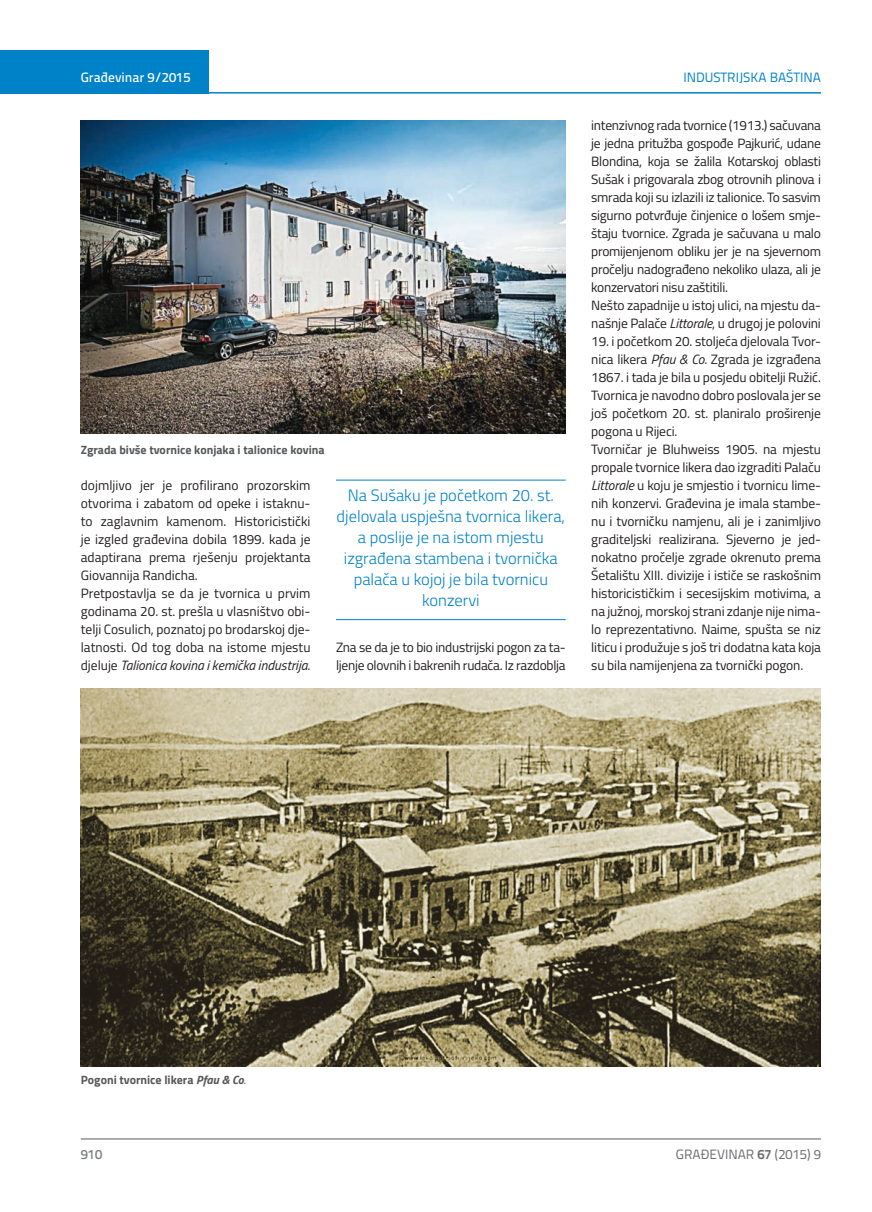
<style>
.page{position:relative;width:872px;height:1212px;background:#fff}
.page>*{position:absolute;margin:0;border:0;box-sizing:border-box;transform-origin:0 0}
.t1{font:300 16.5px/21px "Titillium";color:#0082c8;text-align:center}
.t2{font:13.5px/18px "Titillium";letter-spacing:-.01em;color:#231f20}
.t3{font:13.5px "Titillium Text 22 L";color:#6c6d70}
.t4{font:13.5px "Titillium Text 22 L";color:#0082c8}
.t5{font:500 13.5px "Titillium Text 22 L";color:#fff}
.t6{font:500 13.5px "Titillium Text 22 L";color:#787a7d}
.t7{font:700 12px "Titillium";color:#57585a}
.s1{font-style:italic}
.s2{font-weight:400;font-style:italic}
.s3{font-weight:700}
</style>
<div class="page">
<hr style="left:81px;top:1139px;width:740px;height:1px;background:#57585a">
<div style="left:0;top:50px;width:208px;height:44px;background:#0082c8"></div>
<hr style="left:0;top:92px;width:821px;height:2px;background:#0082c8">
<hr style="left:336px;top:480px;width:230px;height:1px;background:#0082c8">
<hr style="left:336px;top:619px;width:230px;height:1px;background:#0082c8">
<img style="left:81px;top:120px;width:485px;height:314px">
<img style="left:81px;top:688px;width:740px;height:378px">
<p class="t5" style="left:81px;top:67px;width:111px">Građevinar 9/2015</p>
<p class="t4" style="left:683px;top:68px;width:139px">INDUSTRIJSKA BAŠTINA</p>
<p class="t7" style="left:81px;top:440px;width:245px">Zgrada bivše tvornice konjaka i talionice kovina</p>
<p class="t2" style="left:81px;top:475px;width:231px">dojmljivo jer je profilirano prozorskim otvorima i zabatom od opeke i istaknu&shy;to zaglavnim kamenom. Historicistički je izgled građevina dobila 1899. kada je adaptirana prema rješenju projektanta Giovannija Randicha.<br>Pretpostavlja se da je tvornica u prvim godinama 20. st. prešla u vlasništvo obi&shy;telji Cosulich, poznatoj po brodarskoj dje&shy;latnosti. Od tog doba na istome mjestu djeluje <span class="s1">Talionica kovina i kemička industrija</span>.</p>
<p class="t1" style="left:337px;top:484px;width:230px">Na Sušaku je početkom 20. st. djelovala uspješna tvornica likera, a poslije je na istom mjestu izgrađena stambena i tvornička palača u kojoj je bila tvornicu konzervi</p>
<p class="t2" style="left:336px;top:638px;width:231px">Zna se da je to bio industrijski pogon za ta&shy;ljenje olovnih i bakrenih rudača. Iz razdoblja</p>
<p class="t2" style="left:591px;top:115px;width:231px">intenzivnog rada tvornice (1913.) sačuvana je jedna pritužba gospođe Pajkurić, udane Blondina, koja se žalila Kotarskoj oblasti Sušak i prigovarala zbog otrovnih plinova i smrada koji su izlazili iz talionice. To sasvim sigurno potvrđuje činjenice o lošem smje&shy;štaju tvornice. Zgrada je sačuvana u malo promijenjenom obliku jer je na sjevernom pročelju nadograđeno nekoliko ulaza, ali je konzervatori nisu zaštitili.<br>Nešto zapadnije u istoj ulici, na mjestu da&shy;našnje Palače <span class="s1">Littorale</span>, u drugoj je polovini</p>
<p class="t2" style="left:591px;top:331px;width:231px">19. i početkom 20. stoljeća djelovala Tvor&shy;nica likera <span class="s1">Pfau &amp; Co</span>. Zgrada je izgrađena 1867. i tada je bila u posjedu obitelji Ružić.<br>Tvornica je navodno dobro poslovala jer se još početkom 20. st. planiralo proširenje pogona u Rijeci.<br>Tvorničar je Bluhweiss 1905. na mjestu propale tvornice likera dao izgraditi Palaču <span class="s1">Littorale</span> u koju je smjestio i tvornicu lime&shy;nih konzervi. Građevina je imala stambe&shy;nu i tvorničku namjenu, ali je i zanimljivo graditeljski realizirana. Sjeverno je jed&shy;nokatno pročelje zgrade okrenuto prema Šetalištu XIII. divizije i ističe se raskošnim historicističkim i secesijskim motivima, a na južnoj, morskoj strani zdanje nije nima&shy;lo reprezentativno. Naime, spušta se niz liticu i produžuje s još tri dodatna kata koja su bila namijenjena za tvornički pogon.</p>
<p class="t7" style="left:81px;top:1071px;width:166px">Pogoni tvornice likera <span class="s1">Pfau &amp; Co</span><span class="s2">.</span></p>
<p class="t6" style="left:81px;top:1144px;width:23px">910</p>
<p class="t3" style="left:676px;top:1144px;width:146px">GRAĐEVINAR <span class="s3">67</span> (2015) 9</p>
</div>
